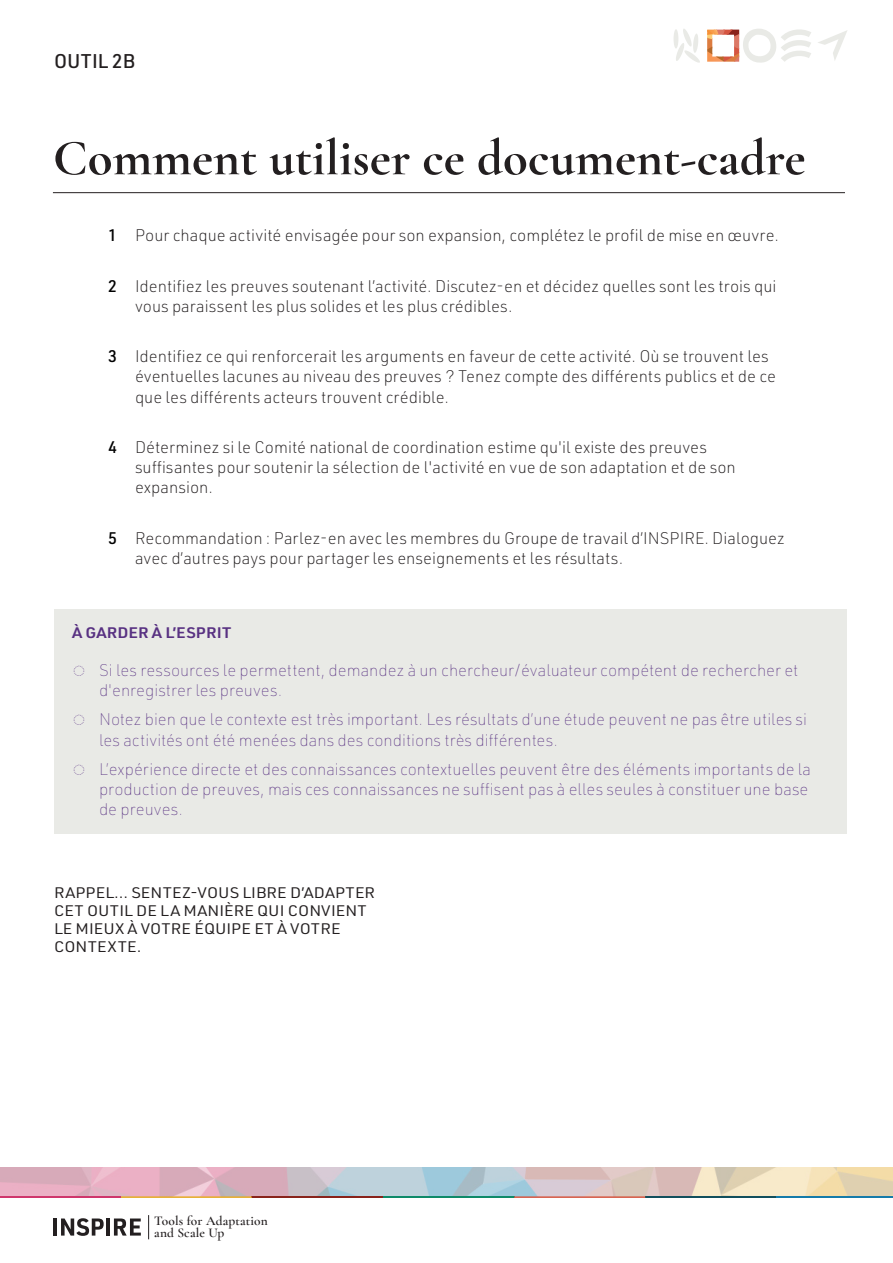
<style>
.page{position:relative;width:893px;height:1263px;background:#fff}
.page>*{position:absolute;margin:0;border:0;box-sizing:border-box;transform-origin:0 0}
.t1{font:700 51px "Cormorant Garamond";color:#231f20}
.t2{font:500 19.5px "URWDIN";color:#231f20}
.t3{font:200 16.5px/20.2px "URWDIN";color:#231f20}
.t4{font:100 16.5px/20.2px "URWDIN";color:#583182}
.t5{font:15px/18px "URWDIN";color:#231f20;scale:1.1 1}
.t6{font:600 15px "URWDIN";letter-spacing:.005em;color:#583182;scale:1.1 1}
.t7{font:600 13.35px/11.4px "Cormorant Garamond";letter-spacing:.01em;color:#231f20}
.s1{font-weight:500;color:#000}
</style>
<div class="page">
<hr style="left:53px;top:192px;width:792px;height:1px;background:#231f20">
<img style="left:0;top:1168px;width:893px;height:28px">
<hr style="left:54px;top:1218px;width:3px;height:17px;background:#231f20">
<svg style="left:61px;top:1218px;width:43px;height:18px"></svg>
<hr style="left:106px;top:1218px;width:4px;height:17px;background:#231f20">
<svg style="left:114px;top:1218px;width:27px;height:17px"></svg>
<svg style="left:148px;top:1215px;width:1px;height:24px"></svg>
<hr style="left:252px;top:1196px;width:131px;height:2px;background:#89231b">
<hr style="left:121px;top:1196px;width:131px;height:2px;background:#e5aa25">
<hr style="left:0;top:1196px;width:121px;height:2px;background:#cf366c">
<hr style="left:383px;top:1196px;width:131px;height:2px;background:#0e8a69">
<hr style="left:645px;top:1196px;width:131px;height:2px;background:#124f5d">
<hr style="left:776px;top:1196px;width:117px;height:2px;background:#157baa">
<hr style="left:514px;top:1196px;width:131px;height:2px;background:#d55641">
<svg style="left:674px;top:29px;width:26px;height:34px"></svg>
<svg style="left:707px;top:29px;width:104px;height:34px"></svg>
<svg style="left:818px;top:30px;width:29px;height:30px"></svg>
<div style="left:54px;top:609px;width:792px;height:224px;background:#e9eae6"></div>
<p class="t2" style="left:54px;top:48px;width:83px">OUTIL 2B</p>
<h1 class="t1" style="left:53px;top:126px;width:754px">Comment utiliser ce document-cadre</h1>
<p class="t3" style="left:108px;top:225px;width:672px"><span class="s1">1</span> Pour chaque activité envisagée pour son expansion, complétez le profil de mise en œuvre.</p>
<p class="t3" style="left:135px;top:275px;width:643px;text-indent:-27px"><span class="s1">2</span> Identifiez les preuves soutenant l’activité. Discutez-en et décidez quelles sont les trois qui vous paraissent les plus solides et les plus crédibles.</p>
<p class="t3" style="left:135px;top:346px;width:643px;text-indent:-27px"><span class="s1">3</span> Identifiez ce qui renforcerait les arguments en faveur de cette activité. Où se trouvent les éventuelles lacunes au niveau des preuves ? Tenez compte des différents publics et de ce que les différents acteurs trouvent crédible.</p>
<p class="t3" style="left:135px;top:436px;width:602px;text-indent:-27px"><span class="s1">4</span> Déterminez si le Comité national de coordination estime qu'il existe des preuves suffisantes pour soutenir la sélection de l'activité en vue de son adaptation et de son expansion.</p>
<p class="t3" style="left:135px;top:527px;width:651px;text-indent:-27px"><span class="s1">5</span> Recommandation : Parlez-en avec les membres du Groupe de travail d’INSPIRE. Dialoguez avec d’autres pays pour partager les enseignements et les résultats.</p>
<p class="t6" style="left:72px;top:622px;width:146px">À GARDER À L’ESPRIT</p>
<p class="t4" style="left:99px;top:659px;width:701px;text-indent:-27px">◌ Si les ressources le permettent, demandez à un chercheur/évaluateur compétent de rechercher et d'enregistrer les preuves.</p>
<p class="t4" style="left:99px;top:709px;width:709px;text-indent:-27px">◌ Notez bien que le contexte est très important. Les résultats d’une étude peuvent ne pas être utiles si les activités ont été menées dans des conditions très différentes.</p>
<p class="t4" style="left:99px;top:758px;width:713px;text-indent:-27px">◌ L’expérience directe et des connaissances contextuelles peuvent être des éléments importants de la production de preuves, mais ces connaissances ne suffisent pas à elles seules à constituer une base de preuves.</p>
<p class="t5" style="left:54px;top:883px;width:293px">RAPPEL... SENTEZ-VOUS LIBRE D’ADAPTER<br>CET OUTIL DE LA MANIÈRE QUI CONVIENT<br>LE MIEUX À VOTRE ÉQUIPE ET À VOTRE<br>CONTEXTE.</p>
<p class="t7" style="left:154px;top:1215px;width:115px">Tools for Adaptation</p>
<p class="t7" style="left:154px;top:1215px;width:72px">Guide to and Scale Up</p>
</div>
